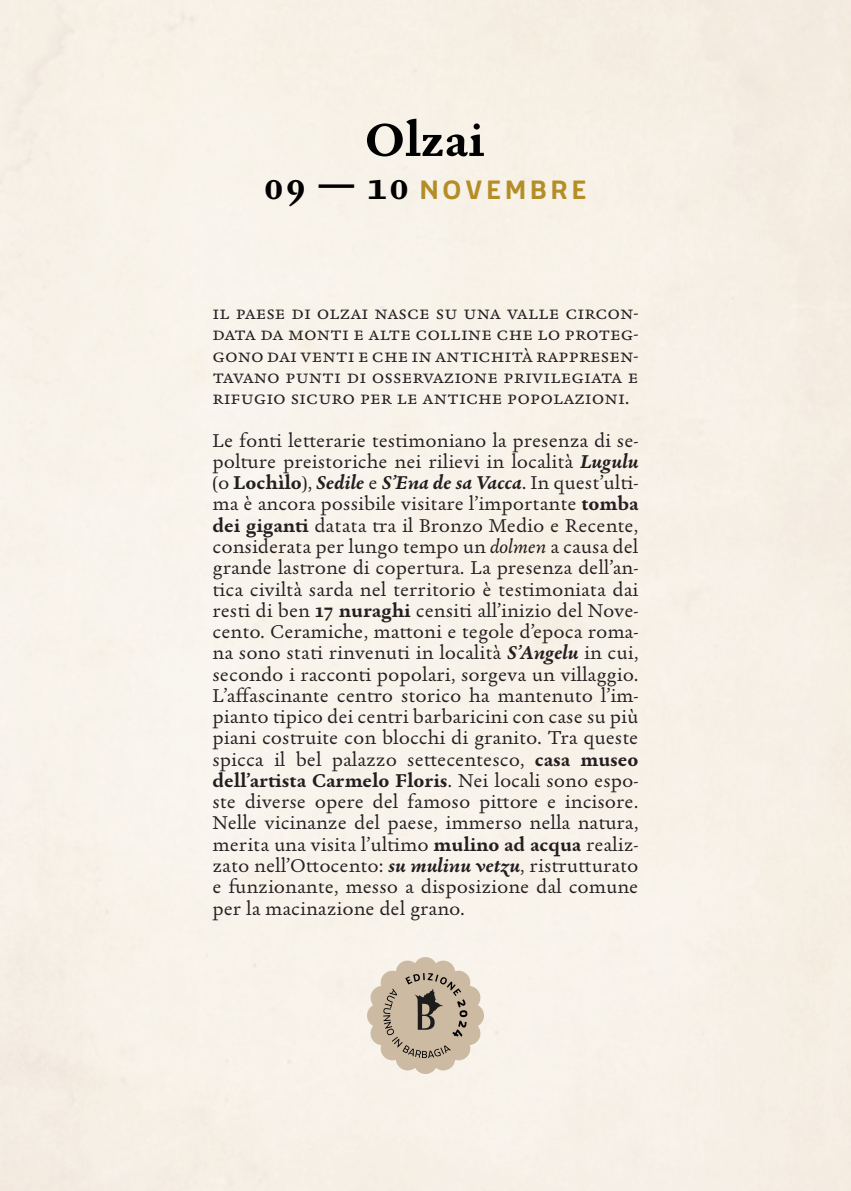
<style>
.page{position:relative;width:851px;height:1191px;background:#fff}
.page>*{position:absolute;margin:0;border:0;box-sizing:border-box;transform-origin:0 0}
.t1{font:700 50px "Garalda";color:#000}
.t2{font:700 28px "Macho Modular";letter-spacing:.145em;color:#b48d26}
.t3{font:20px/21.2px "Garalda";color:#231f20;text-align:justify}
.s1{font-family:"Garalda";font-size:40px;color:#000}
.s2{font-weight:700;font-style:italic}
.s3{font-weight:700}
.s4{font-style:italic}
</style>
<div class="page">
<svg style="left:365px;top:955px;width:121px;height:121px;background:#ccbfae"></svg>
<p class="t1" style="left:365px;top:107px;width:121px">Olzai</p>
<p class="t2" style="left:263px;top:172px;width:325px"><span class="s1">09 — 10</span> NOVEMBRE</p>
<p class="t3" style="left:212px;top:302px;width:427px">il paese di olzai nasce su una valle circon&shy;data da monti e alte colline che lo proteg&shy;gono dai venti e che in antichità rappresen&shy;tavano punti di osservazione privilegiata e rifugio sicuro per le antiche popolazioni.</p>
<p class="t3" style="left:212px;top:430px;width:427px">Le fonti letterarie testimoniano la presenza di se&shy;polture preistoriche nei rilievi in località <span class="s2">Lugulu </span>(o <span class="s3">Lochìlo</span>), <span class="s2">Sedile</span> e <span class="s2">S’Ena de sa Vacca</span>. In quest’ulti&shy;ma è ancora possibile visitare l’importante <span class="s3">tomba dei giganti</span> datata tra il Bronzo Medio e Recente, considerata per lungo tempo un <span class="s4">dolmen</span> a causa del grande lastrone di copertura. La presenza dell’an&shy;tica civiltà sarda nel territorio è testimoniata dai resti di ben <span class="s3">17 nuraghi</span> censiti all’inizio del Nove&shy;cento. Ceramiche, mattoni e tegole d’epoca roma&shy;na sono stati rinvenuti in località <span class="s2">S’Angelu</span> in cui, secondo i racconti popolari, sorgeva un villaggio.<br>L’affascinante centro storico ha mantenuto l’im&shy;pianto tipico dei centri barbaricini con case su più piani costruite con blocchi di granito. Tra queste spicca il bel palazzo settecentesco, <span class="s3">casa museo dell’artista Carmelo Floris</span>. Nei locali sono espo&shy;ste diverse opere del famoso pittore e incisore.<br>Nelle vicinanze del paese, immerso nella natura, merita una visita l’ultimo <span class="s3">mulino ad acqua</span> realiz&shy;zato nell’Ottocento: <span class="s2">su mulinu vetzu</span>, ristrutturato e funzionante, messo a disposizione dal comune per la macinazione del grano.</p>
</div>
